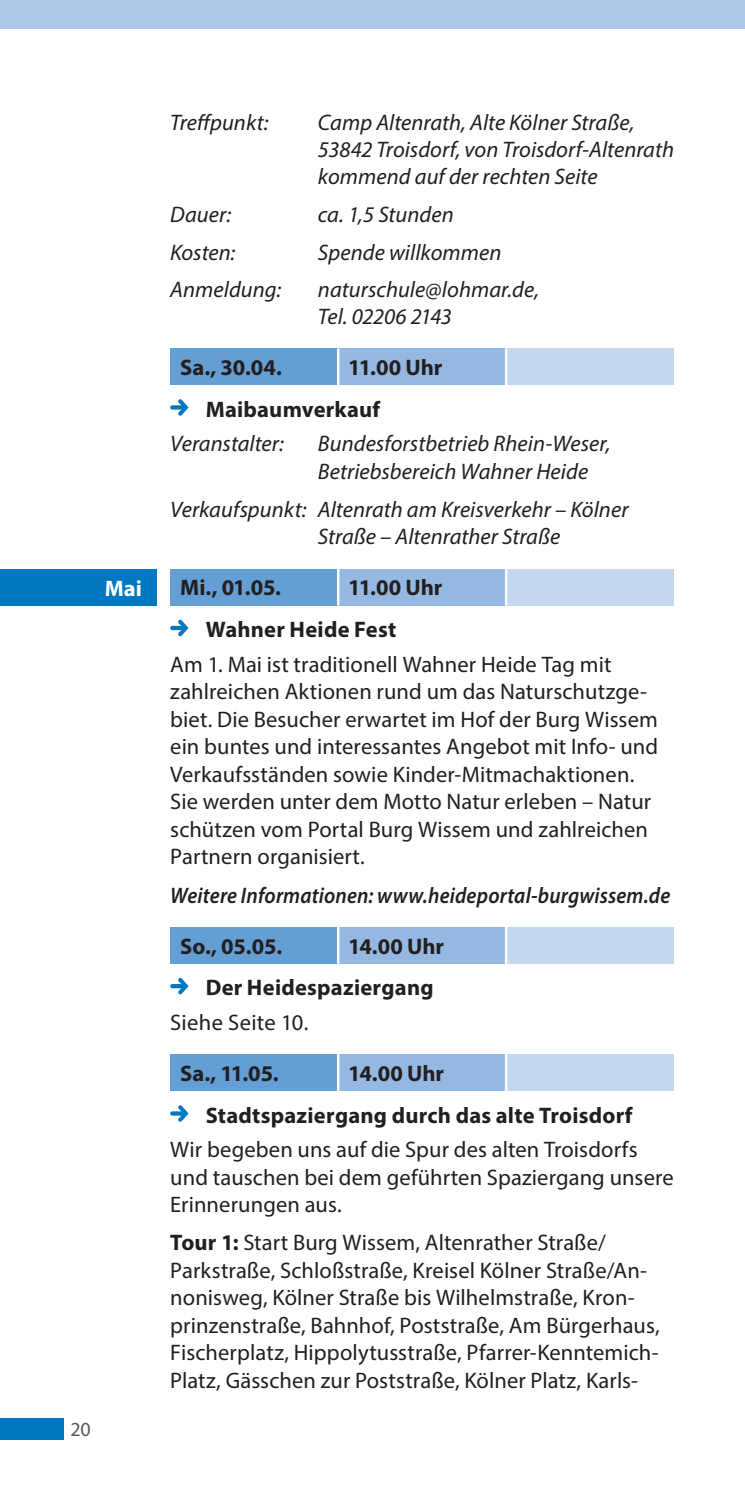
<style>
.page{position:relative;width:745px;height:1489px;background:#fff}
.page>*{position:absolute;margin:0;border:0;box-sizing:border-box;transform-origin:0 0}
.t1{font:22.5px/27.5px "Myriad Pro";letter-spacing:.005em;color:#231f20}
.t2{font:italic 22.5px/27px "Myriad Pro";color:#231f20}
.t3{font:700 22.5px "Myriad Pro";letter-spacing:.01em;color:#231f20}
.t4{font:italic 600 22.5px "Myriad Pro";letter-spacing:.01em;color:#231f20;scale:.92 1}
.t5{font:700 22.5px "Myriad Pro";color:#fff}
.t6{font:20px "Myriad Pro";color:#57585a}
.s1{font-weight:700}
</style>
<div class="page">
<div style="left:0;top:1418px;width:64px;height:21px;background:#0078c0"></div>
<div style="left:0;top:0;width:744px;height:28px;background:#adc7e7"></div>
<div style="left:170px;top:348px;width:168px;height:37px;background:#639ed5"></div>
<div style="left:338px;top:348px;width:168px;height:37px;background:#94b8e1"></div>
<div style="left:506px;top:348px;width:167px;height:37px;background:#c6d8ef"></div>
<hr style="left:337px;top:348px;width:2px;height:37px;background:#fff">
<hr style="left:504px;top:348px;width:3px;height:37px;background:#fff">
<div style="left:170px;top:568px;width:168px;height:37px;background:#639ed5"></div>
<div style="left:338px;top:568px;width:168px;height:37px;background:#94b8e1"></div>
<div style="left:506px;top:568px;width:167px;height:37px;background:#c6d8ef"></div>
<hr style="left:337px;top:568px;width:2px;height:37px;background:#fff">
<hr style="left:504px;top:568px;width:3px;height:37px;background:#fff">
<div style="left:170px;top:926px;width:168px;height:37px;background:#639ed5"></div>
<div style="left:338px;top:926px;width:168px;height:37px;background:#94b8e1"></div>
<div style="left:506px;top:926px;width:167px;height:37px;background:#c6d8ef"></div>
<hr style="left:337px;top:926px;width:2px;height:37px;background:#fff">
<hr style="left:504px;top:926px;width:3px;height:37px;background:#fff">
<div style="left:170px;top:1054px;width:168px;height:36px;background:#639ed5"></div>
<div style="left:338px;top:1054px;width:168px;height:36px;background:#94b8e1"></div>
<div style="left:506px;top:1054px;width:167px;height:36px;background:#c6d8ef"></div>
<hr style="left:337px;top:1054px;width:2px;height:36px;background:#fff">
<hr style="left:504px;top:1054px;width:3px;height:36px;background:#fff">
<svg style="left:170px;top:399px;width:18px;height:16px"></svg>
<div style="left:0;top:569px;width:156px;height:37px;background:#0078c0"></div>
<svg style="left:170px;top:619px;width:18px;height:17px"></svg>
<svg style="left:170px;top:977px;width:18px;height:17px"></svg>
<svg style="left:170px;top:1105px;width:18px;height:16px"></svg>
<p class="t6" style="left:70px;top:1416px;width:22px">20</p>
<p class="t2" style="left:170px;top:109px;width:100px">Trefpunkt:</p>
<p class="t2" style="left:318px;top:109px;width:357px">Camp Altenrath, Alte Kölner Straße,<br>53842 Troisdorf, von Troisdorf-Altenrath kommend auf der rechten Seite</p>
<p class="t2" style="left:170px;top:200px;width:62px">Dauer:</p>
<p class="t2" style="left:318px;top:200px;width:137px">ca. 1,5 Stunden</p>
<p class="t2" style="left:170px;top:238px;width:66px">Kosten:</p>
<p class="t2" style="left:318px;top:238px;width:185px">Spende willkommen</p>
<p class="t2" style="left:170px;top:276px;width:112px">Anmeldung:</p>
<p class="t2" style="left:318px;top:276px;width:223px">naturschule@lohmar.de,<br>Tel. 02206 2143</p>
<p class="t3" style="left:180px;top:353px;width:103px">Sa., 30.04.</p>
<p class="t3" style="left:348px;top:353px;width:96px">11.00 Uhr</p>
<p class="t3" style="left:206px;top:394px;width:176px">Maibaumverkauf</p>
<p class="t2" style="left:170px;top:430px;width:115px">Veranstalter:</p>
<p class="t2" style="left:318px;top:429px;width:294px">Bundesforstbetrieb Rhein-Weser,<br>Betriebsbereich Wahner Heide</p>
<p class="t2" style="left:318px;top:495px;width:312px;text-indent:-148px">Verkaufspunkt: Altenrath am Kreisverkehr – Kölner<br>Straße – Altenrather Straße</p>
<p class="t5" style="left:105px;top:573px;width:39px">Mai</p>
<p class="t3" style="left:180px;top:573px;width:102px">Mi., 01.05.</p>
<p class="t3" style="left:348px;top:573px;width:96px">11.00 Uhr</p>
<p class="t3" style="left:206px;top:615px;width:192px">Wahner Heide Fest</p>
<p class="t1" style="left:170px;top:650px;width:489px">Am 1. Mai ist traditionell Wahner Heide Tag mit zahlreichen Aktionen rund um das Naturschutzge&shy;biet. Die Besucher erwartet im Hof der Burg Wissem ein buntes und interessantes Angebot mit Info- und Verkaufsständen sowie Kinder-Mitmachaktionen.<br>Sie werden unter dem Motto Natur erleben – Natur schützen vom Portal Burg Wissem und zahlreichen Partnern organisiert.</p>
<p class="t4" style="left:170px;top:880px;width:544px">Weitere Informationen: www.heideportal-burgwissem.de</p>
<p class="t3" style="left:180px;top:931px;width:103px">So., 05.05.</p>
<p class="t3" style="left:348px;top:931px;width:97px">14.00 Uhr</p>
<p class="t3" style="left:206px;top:972px;width:229px">Der Heidespaziergang</p>
<p class="t1" style="left:170px;top:1008px;width:139px">Siehe Seite 10.</p>
<p class="t3" style="left:180px;top:1058px;width:100px">Sa., 11.05.</p>
<p class="t3" style="left:348px;top:1058px;width:97px">14.00 Uhr</p>
<p class="t3" style="left:206px;top:1100px;width:428px">Stadtspaziergang durch das alte Troisdorf</p>
<p class="t1" style="left:170px;top:1135px;width:504px">Wir begeben uns auf die Spur des alten Troisdorfs und tauschen bei dem geführten Spaziergang unsere<br>Erinnerungen aus.</p>
<p class="t1" style="left:170px;top:1228px;width:490px"><span class="s1">Tour 1:</span> Start Burg Wissem, Altenrather Straße/ Parkstraße, Schloßstraße, Kreisel Kölner Straße/An&shy;nonisweg, Kölner Straße bis Wilhelmstraße, Kron&shy;prinzenstraße, Bahnhof, Poststraße, Am Bürgerhaus, Fischerplatz, Hippolytusstraße, Pfarrer-Kenntemich-Platz, Gässchen zur Poststraße, Kölner Platz, Karls-</p>
</div>
